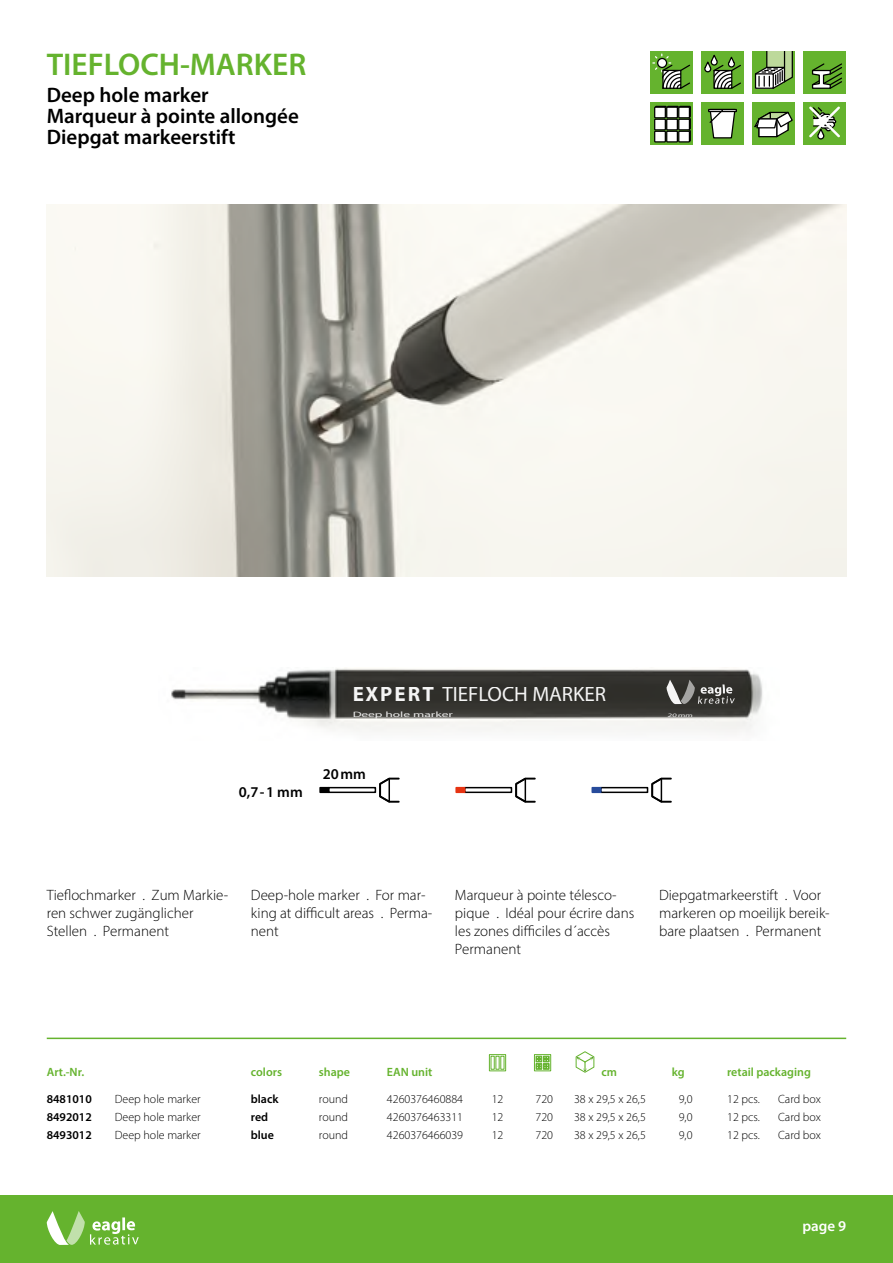
<style>
.page{position:relative;width:893px;height:1263px;background:#fff}
.page>*{position:absolute;margin:0;border:0;box-sizing:border-box;transform-origin:0 0}
.t1{font:600 31.5px "Myriad Pro";color:#65b32e}
.t2{font:600 21px/21px "Myriad Pro";color:#000}
.t3{font:21px "Myriad Pro";color:#fff}
.t4{font:300 15px/18px "Myriad Pro";color:#000}
.t5{font:600 15px "Myriad Pro";color:#000}
.t6{font:600 15px "Myriad Pro";color:#fff}
.t7{font:300 12px "Myriad Pro";color:#000}
.t8{font:600 12px "Myriad Pro";color:#65b32e}
.t9{font:600 12px "Myriad Pro";color:#000}
.t10{font:7.8px "Myriad Pro";color:#fff;scale:1.73 1}
.t11{font:5.25px "Myriad Pro";color:#fff;scale:1.73 1}
.s1{font-weight:700}
</style>
<div class="page">
<div style="left:0;top:1195px;width:893px;height:68px;background:#65b32e"></div>
<svg style="left:47px;top:1211px;width:92px;height:34px"></svg>
<hr style="left:47px;top:1037px;width:799px;height:2px;background:#65b32e">
<img style="left:47px;top:204px;width:799px;height:372px">
<div style="left:651px;top:51px;width:42px;height:43px;background:#65b32e"></div>
<svg style="left:653px;top:54px;width:37px;height:35px"></svg>
<div style="left:702px;top:51px;width:42px;height:43px;background:#65b32e"></div>
<svg style="left:704px;top:54px;width:37px;height:35px"></svg>
<div style="left:753px;top:51px;width:42px;height:43px;background:#65b32e"></div>
<svg style="left:754px;top:51px;width:39px;height:38px"></svg>
<div style="left:804px;top:51px;width:42px;height:43px;background:#65b32e"></div>
<svg style="left:811px;top:63px;width:31px;height:26px"></svg>
<div style="left:651px;top:102px;width:42px;height:43px;background:#65b32e"></div>
<svg style="left:654px;top:105px;width:37px;height:37px"></svg>
<div style="left:667px;top:107px;width:10px;height:11px;background:#fff"></div>
<div style="left:666px;top:107px;width:12px;height:11px;border:1px solid #000"></div>
<div style="left:655px;top:107px;width:10px;height:11px;background:#fff"></div>
<div style="left:654px;top:107px;width:12px;height:11px;border:1px solid #000"></div>
<div style="left:679px;top:107px;width:10px;height:11px;background:#fff"></div>
<div style="left:678px;top:107px;width:12px;height:11px;border:1px solid #000"></div>
<div style="left:667px;top:119px;width:10px;height:11px;background:#fff"></div>
<div style="left:666px;top:119px;width:12px;height:11px;border:1px solid #000"></div>
<div style="left:655px;top:119px;width:10px;height:11px;background:#fff"></div>
<div style="left:654px;top:119px;width:12px;height:11px;border:1px solid #000"></div>
<div style="left:679px;top:119px;width:10px;height:11px;background:#fff"></div>
<div style="left:678px;top:119px;width:12px;height:11px;border:1px solid #000"></div>
<div style="left:667px;top:131px;width:10px;height:11px;background:#fff"></div>
<div style="left:666px;top:131px;width:12px;height:12px;border:1px solid #000"></div>
<div style="left:655px;top:131px;width:10px;height:11px;background:#fff"></div>
<div style="left:654px;top:131px;width:12px;height:12px;border:1px solid #000"></div>
<div style="left:679px;top:131px;width:10px;height:11px;background:#fff"></div>
<div style="left:678px;top:131px;width:12px;height:12px;border:1px solid #000"></div>
<div style="left:702px;top:102px;width:42px;height:43px;background:#65b32e"></div>
<div style="left:708px;top:109px;width:29px;height:3px;border:1px solid #000"></div>
<svg style="left:708px;top:108px;width:28px;height:31px"></svg>
<div style="left:753px;top:102px;width:42px;height:43px;background:#65b32e"></div>
<svg style="left:752px;top:109px;width:41px;height:30px"></svg>
<div style="left:804px;top:102px;width:42px;height:43px;background:#65b32e"></div>
<svg style="left:809px;top:106px;width:31px;height:34px"></svg>
<img style="left:171px;top:668px;width:592px;height:65px">
<svg style="left:666px;top:680px;width:69px;height:24px"></svg>
<svg style="left:379px;top:777px;width:21px;height:26px"></svg>
<div style="left:328px;top:787px;width:48px;height:6px;border:2px solid #000"></div>
<div style="left:319px;top:787px;width:10px;height:6px;border:2px solid #000"></div>
<svg style="left:515px;top:777px;width:21px;height:26px"></svg>
<div style="left:464px;top:787px;width:48px;height:6px;border:2px solid #000"></div>
<div style="left:455px;top:787px;width:10px;height:6px;background:#e63312"></div>
<svg style="left:651px;top:777px;width:21px;height:26px"></svg>
<div style="left:600px;top:787px;width:48px;height:6px;border:2px solid #000"></div>
<div style="left:591px;top:787px;width:10px;height:6px;background:#274b9b"></div>
<div style="left:489px;top:1054px;width:17px;height:17px;border:1px solid #65b32e"></div>
<svg style="left:491px;top:1056px;width:13px;height:13px"></svg>
<div style="left:534px;top:1054px;width:17px;height:17px;border:1px solid #65b32e"></div>
<svg style="left:536px;top:1056px;width:13px;height:13px"></svg>
<svg style="left:575px;top:1051px;width:20px;height:22px"></svg>
<h1 class="t1" style="left:47px;top:44px;width:261px">TIEFLOCH-MARKER</h1>
<h2 class="t2" style="left:47px;top:84px;width:254px">Deep hole marker<br>Marqueur à pointe allongée<br>Diepgat markeerstift</h2>
<p class="t5" style="left:239px;top:782px;width:65px">0,7-1 mm</p>
<h2 class="t3" style="left:352px;top:681px;width:256px"><span class="s1">EXPERT</span> TIEFLOCH MARKER</h2>
<p class="t10" style="left:352px;top:709px;width:60px">Deep hole marker</p>
<p class="t11" style="left:668px;top:712px;width:17px">20mm</p>
<p class="t5" style="left:323px;top:764px;width:45px">20mm</p>
<p class="t4" style="left:47px;top:886px;width:183px">Tieflochmarker . Zum Markie&shy;ren schwer zugänglicher<br>Stellen . Permanent</p>
<p class="t4" style="left:251px;top:886px;width:183px">Deep-hole marker . For mar&shy;king at difficult areas . Perma&shy;nent</p>
<p class="t4" style="left:455px;top:886px;width:181px">Marqueur à pointe télesco&shy;pique . Idéal pour écrire dans les zones difficiles d´accès<br>Permanent</p>
<p class="t4" style="left:659px;top:886px;width:172px">Diepgatmarkeerstift . Voor markeren op moeilijk bereik&shy;bare plaatsen . Permanent</p>
<p class="t8" style="left:47px;top:1064px;width:39px">Art.-Nr.</p>
<p class="t8" style="left:251px;top:1064px;width:33px">colors</p>
<p class="t8" style="left:319px;top:1064px;width:33px">shape</p>
<p class="t8" style="left:387px;top:1064px;width:47px">EAN unit</p>
<p class="t8" style="left:601px;top:1064px;width:17px">cm</p>
<p class="t8" style="left:672px;top:1064px;width:14px">kg</p>
<p class="t8" style="left:727px;top:1064px;width:85px">retail packaging</p>
<p class="t9" style="left:47px;top:1091px;width:47px">8481010</p>
<p class="t7" style="left:115px;top:1091px;width:88px">Deep hole marker</p>
<p class="t9" style="left:251px;top:1091px;width:29px">black</p>
<p class="t7" style="left:319px;top:1091px;width:31px">round</p>
<p class="t7" style="left:387px;top:1091px;width:78px">4260376460884</p>
<p class="t7" style="left:492px;top:1091px;width:13px">12</p>
<p class="t7" style="left:535px;top:1091px;width:19px">720</p>
<p class="t7" style="left:574px;top:1091px;width:73px">38 x 29,5 x 26,5</p>
<p class="t7" style="left:679px;top:1091px;width:15px">9,0</p>
<p class="t7" style="left:727px;top:1091px;width:34px">12 pcs.</p>
<p class="t7" style="left:778px;top:1091px;width:44px">Card box</p>
<p class="t9" style="left:47px;top:1109px;width:47px">8492012</p>
<p class="t7" style="left:115px;top:1109px;width:88px">Deep hole marker</p>
<p class="t9" style="left:251px;top:1109px;width:19px">red</p>
<p class="t7" style="left:319px;top:1109px;width:31px">round</p>
<p class="t7" style="left:387px;top:1109px;width:78px">4260376463311</p>
<p class="t7" style="left:492px;top:1109px;width:13px">12</p>
<p class="t7" style="left:535px;top:1109px;width:19px">720</p>
<p class="t7" style="left:574px;top:1109px;width:73px">38 x 29,5 x 26,5</p>
<p class="t7" style="left:679px;top:1109px;width:15px">9,0</p>
<p class="t7" style="left:727px;top:1109px;width:34px">12 pcs.</p>
<p class="t7" style="left:778px;top:1109px;width:44px">Card box</p>
<p class="t9" style="left:47px;top:1127px;width:47px">8493012</p>
<p class="t7" style="left:115px;top:1127px;width:88px">Deep hole marker</p>
<p class="t9" style="left:251px;top:1127px;width:25px">blue</p>
<p class="t7" style="left:319px;top:1127px;width:31px">round</p>
<p class="t7" style="left:387px;top:1127px;width:78px">4260376466039</p>
<p class="t7" style="left:492px;top:1127px;width:13px">12</p>
<p class="t7" style="left:535px;top:1127px;width:19px">720</p>
<p class="t7" style="left:574px;top:1127px;width:73px">38 x 29,5 x 26,5</p>
<p class="t7" style="left:679px;top:1127px;width:15px">9,0</p>
<p class="t7" style="left:727px;top:1127px;width:34px">12 pcs.</p>
<p class="t7" style="left:778px;top:1127px;width:44px">Card box</p>
<p class="t6" style="left:802px;top:1216px;width:45px">page 9</p>
</div>
